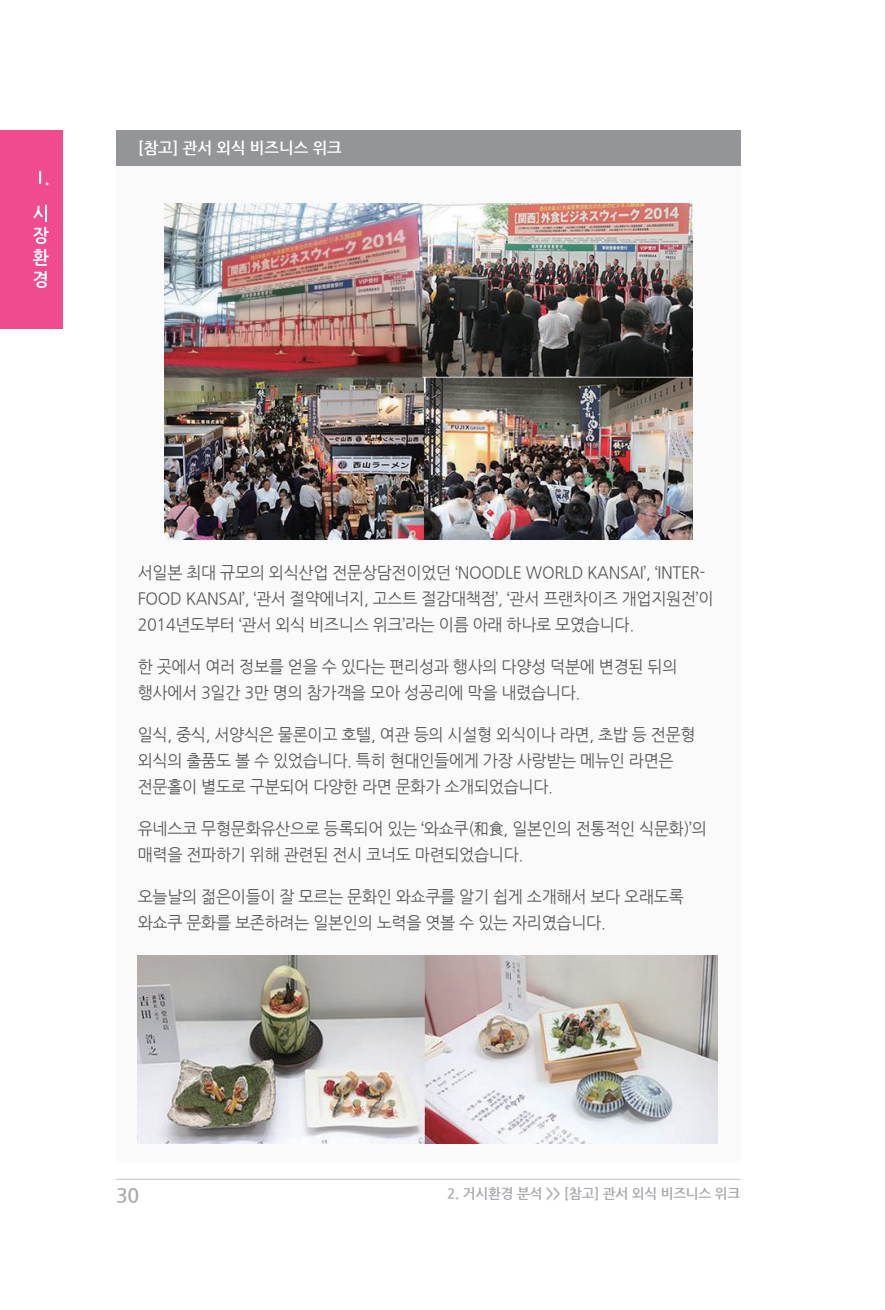
<style>
.page{position:relative;width:885px;height:1310px;background:#fff}
.page>*{position:absolute;margin:0;border:0;box-sizing:border-box;transform-origin:0 0}
.t1{font:700 20px "Nanum Gothic";color:#a8a9ad}
.본문{font:16.6px/26px "Nanum Gothic";letter-spacing:-.02em;color:#57585a}
.그림제목{font:700 16px "Nanum Gothic";color:#fff}
.위치선정_좌{font:700 14px "Nanum Gothic";letter-spacing:-.01em;color:#a8a9ad}
</style>
<div class="page">
<hr style="left:116px;top:1178px;width:624px;height:1px;background:#bcbdc0">
<div style="left:0;top:130px;width:62px;height:199px;background:#ef4b8e"></div>
<svg style="left:39px;top:171px;width:9px;height:14px"></svg>
<svg style="left:33px;top:205px;width:16px;height:83px"></svg>
<div style="left:116px;top:131px;width:624px;height:1031px;background:#fafafa"></div>
<div style="left:116px;top:130px;width:624px;height:36px;background:#939598"></div>
<img style="left:164px;top:204px;width:528px;height:335px">
<img style="left:138px;top:955px;width:579px;height:188px">
<p class="그림제목" style="left:138px;top:140px;width:205px">[참고] 관서 외식 비즈니스 위크</p>
<p class="본문" style="left:138px;top:560px;width:577px">서일본 최대 규모의 외식산업 전문상담전이었던 ‘NOODLE WORLD KANSAI’, ‘INTER-<br>FOOD KANSAI’, ‘관서 절약에너지, 고스트 절감대책점’, ‘관서 프랜차이즈 개업지원전’이<br>2014년도부터 ‘관서 외식 비즈니스 위크’라는 이름 아래 하나로 모였습니다.</p>
<p class="본문" style="left:138px;top:654px;width:541px">한 곳에서 여러 정보를 얻을 수 있다는 편리성과 행사의 다양성 덕분에 변경된 뒤의 행사에서 3일간 3만 명의 참가객을 모아 성공리에 막을 내렸습니다.</p>
<p class="본문" style="left:138px;top:722px;width:559px">일식, 중식, 서양식은 물론이고 호텔, 여관 등의 시설형 외식이나 라면, 초밥 등 전문형 외식의 출품도 볼 수 있었습니다. 특히 현대인들에게 가장 사랑받는 메뉴인 라면은 전문홀이 별도로 구분되어 다양한 라면 문화가 소개되었습니다.</p>
<p class="본문" style="left:138px;top:816px;width:571px">유네스코 무형문화유산으로 등록되어 있는 ‘와쇼쿠(和食, 일본인의 전통적인 식문화)’의 매력을 전파하기 위해 관련된 전시 코너도 마련되었습니다.</p>
<p class="본문" style="left:138px;top:884px;width:547px">오늘날의 젊은이들이 잘 모르는 문화인 와쇼쿠를 알기 쉽게 소개해서 보다 오래도록 와쇼쿠 문화를 보존하려는 일본인의 노력을 엿볼 수 있는 자리였습니다.</p>
<p class="t1" style="left:116px;top:1185px;width:25px">30</p>
<p class="위치선정_좌" style="left:447px;top:1186px;width:295px">2. 거시환경 분석 &gt;&gt; [참고] 관서 외식 비즈니스 위크</p>
</div>
